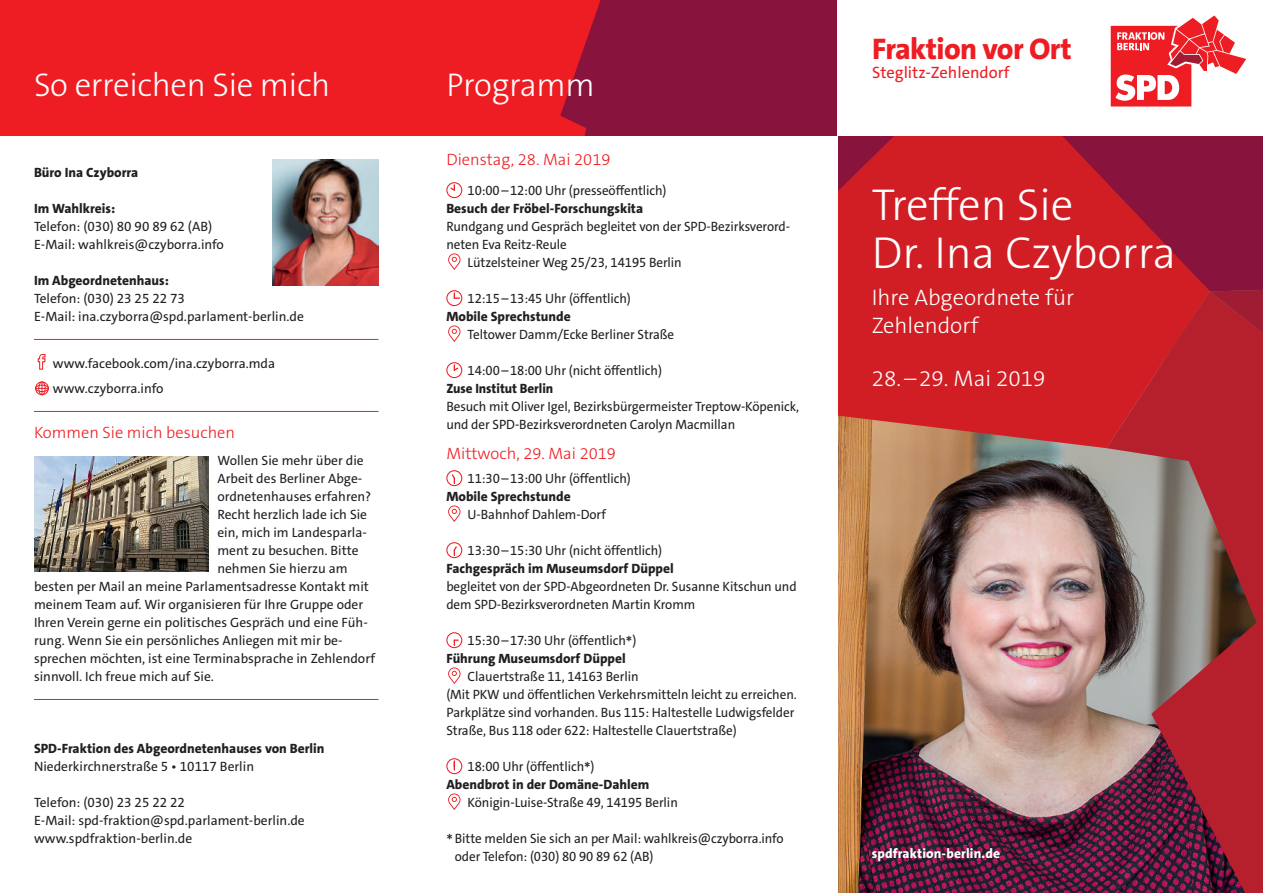
<style>
.page{position:relative;width:1263px;height:893px;background:#ee1d23}
.page>*{position:absolute;margin:0;border:0;box-sizing:border-box;transform-origin:0 0}
.t1{font:300 45px/48px "The Sans B3";color:#fff}
.t2{font:300 33px "The Sans B3";letter-spacing:-.01em;color:#fff}
.t3{font:800 30px "SPD The Sans";letter-spacing:-.02em;color:#ee1d23}
.t4{font:300 22.5px/28.5px "The Sans B3";color:#fff}
.t5{font:300 16.5px "The Sans B3";color:#ee1d23}
.t6{font:16.5px "SPD The Sans";color:#ee1d23}
.t7{font:13.5px/18px "SPD The Sans";letter-spacing:-.005em;color:#231f20}
.t8{font:800 13.5px/18px "SPD The Sans";color:#231f20}
.t9{font:800 13.5px "SPD The Sans";letter-spacing:.01em;color:#fff}
.s1{font-size:18px}
.s2{font-weight:800}
.s3{font-weight:400}
.s4{font-weight:400;font-size:18px}
</style>
<div class="page">
<img style="left:838px;top:448px;width:268px;height:445px">
<svg style="left:1106px;top:428px;width:157px;height:465px;background:#8e4a52"></svg>
<div style="left:1210px;top:136px;width:53px;height:52px;background:#88133d"></div>
<svg style="left:981px;top:136px;width:229px;height:312px;background:#c11e2a"></svg>
<svg style="left:560px;top:0;width:421px;height:519px;background:#b82c34"></svg>
<svg style="left:1210px;top:188px;width:53px;height:240px;background:#a01a34"></svg>
<div style="left:838px;top:0;width:425px;height:136px;background:#fff"></div>
<div style="left:0;top:136px;width:838px;height:757px;background:#fff"></div>
<svg style="left:686px;top:0;width:560px;height:107px"></svg>
<svg style="left:448px;top:182px;width:14px;height:16px"></svg>
<div style="left:446px;top:182px;width:16px;height:16px;border:1px solid #ee1d23;border-radius:50%"></div>
<svg style="left:450px;top:184px;width:5px;height:7px"></svg>
<svg style="left:448px;top:253px;width:12px;height:17px"></svg>
<svg style="left:448px;top:290px;width:14px;height:16px"></svg>
<div style="left:446px;top:290px;width:16px;height:16px;border:1px solid #ee1d23;border-radius:50%"></div>
<svg style="left:453px;top:292px;width:7px;height:7px"></svg>
<svg style="left:448px;top:362px;width:14px;height:16px"></svg>
<div style="left:446px;top:362px;width:16px;height:16px;border:1px solid #ee1d23;border-radius:50%"></div>
<svg style="left:453px;top:364px;width:6px;height:7px"></svg>
<svg style="left:448px;top:470px;width:14px;height:16px"></svg>
<div style="left:446px;top:470px;width:16px;height:16px;border:1px solid #ee1d23;border-radius:50%"></div>
<svg style="left:451px;top:474px;width:4px;height:10px"></svg>
<svg style="left:448px;top:542px;width:14px;height:16px"></svg>
<div style="left:446px;top:542px;width:16px;height:16px;border:1px solid #ee1d23;border-radius:50%"></div>
<svg style="left:453px;top:546px;width:4px;height:10px"></svg>
<svg style="left:448px;top:632px;width:14px;height:16px"></svg>
<div style="left:446px;top:632px;width:16px;height:16px;border:1px solid #ee1d23;border-radius:50%"></div>
<svg style="left:453px;top:639px;width:6px;height:7px"></svg>
<svg style="left:448px;top:758px;width:14px;height:16px"></svg>
<div style="left:446px;top:758px;width:16px;height:16px;border:1px solid #ee1d23;border-radius:50%"></div>
<svg style="left:448px;top:325px;width:12px;height:17px"></svg>
<svg style="left:448px;top:505px;width:12px;height:17px"></svg>
<svg style="left:448px;top:667px;width:12px;height:17px"></svg>
<svg style="left:448px;top:793px;width:12px;height:17px"></svg>
<hr style="left:34px;top:339px;width:344px;height:1px;background:#ee1d23">
<hr style="left:34px;top:411px;width:344px;height:1px;background:#ee1d23">
<hr style="left:34px;top:699px;width:344px;height:1px;background:#ee1d23">
<div style="left:35px;top:382px;width:14px;height:13px;border:1px solid #ee1d23;border-radius:50%"></div>
<div style="left:35px;top:385px;width:14px;height:7px;border:1px solid #ee1d23;border-radius:50%"></div>
<svg style="left:36px;top:382px;width:13px;height:13px"></svg>
<svg style="left:38px;top:354px;width:7px;height:15px"></svg>
<img style="left:273px;top:159px;width:105px;height:126px">
<img style="left:34px;top:456px;width:174px;height:116px">
<h2 class="t2" style="left:34px;top:68px;width:298px">So erreichen Sie mich</h2>
<h2 class="t2" style="left:446px;top:68px;width:150px">Programm</h2>
<p class="t8" style="left:34px;top:164px;width:106px">Büro Ina Czyborra</p>
<p class="t8" style="left:34px;top:200px;width:83px">Im Wahlkreis:</p>
<p class="t7" style="left:34px;top:218px;width:191px">Telefon: (030) 80 90 89 62 (AB)<br>E-Mail: wahlkreis@czyborra.info</p>
<p class="t8" style="left:34px;top:272px;width:136px">Im Abgeordnetenhaus:</p>
<p class="t7" style="left:34px;top:290px;width:271px">Telefon: (030) 23 25 22 73<br>E-Mail: ina.czyborra@spd.parlament-berlin.de</p>
<p class="t7" style="left:53px;top:351px;width:224px;line-height:25.3px">www.facebook.com/ina.czyborra.mda www.czyborra.info</p>
<p class="t5" style="left:34px;top:424px;width:203px">Kommen Sie mich besuchen</p>
<p class="t7" style="left:217px;top:452px;width:148px">Wollen Sie mehr über die</p>
<p class="t7" style="left:217px;top:470px;width:147px">Arbeit des Berliner Abge-</p>
<p class="t7" style="left:217px;top:488px;width:155px">ordnetenhauses erfahren?</p>
<p class="t7" style="left:217px;top:506px;width:151px">Recht herzlich lade ich Sie</p>
<p class="t7" style="left:217px;top:524px;width:151px">ein, mich im Landesparla-</p>
<p class="t7" style="left:217px;top:542px;width:143px">ment zu besuchen. Bitte</p>
<p class="t7" style="left:217px;top:560px;width:132px">nehmen Sie hierzu am</p>
<p class="t7" style="left:34px;top:578px;width:336px">besten per Mail an meine Parlamentsadresse Kontakt mit</p>
<p class="t7" style="left:34px;top:596px;width:331px">meinem Team auf. Wir organisieren für Ihre Gruppe oder</p>
<p class="t7" style="left:34px;top:614px;width:335px">Ihren Verein gerne ein politisches Gespräch und eine Füh-</p>
<p class="t7" style="left:34px;top:632px;width:310px">rung. Wenn Sie ein persönliches Anliegen mit mir be-</p>
<p class="t7" style="left:34px;top:650px;width:343px">sprechen möchten, ist eine Terminabsprache in Zehlendorf</p>
<p class="t7" style="left:34px;top:668px;width:182px">sinnvoll. Ich freue mich auf Sie.</p>
<p class="t8" style="left:34px;top:740px;width:292px">SPD-Fraktion des Abgeordnetenhauses von Berlin</p>
<p class="t7" style="left:34px;top:758px;width:222px">Niederkirchnerstraße 5 • 10117 Berlin</p>
<p class="t7" style="left:34px;top:794px;width:272px">Telefon: (030) 23 25 22 22<br>E-Mail: spd-fraktion@spd.parlament-berlin.de www.spdfraktion-berlin.de</p>
<p class="t5" style="left:446px;top:151px;width:166px">Dienstag, 28. Mai 2019</p>
<p class="t7" style="left:468px;top:182px;width:200px">10:00–12:00 Uhr (presseöffentlich)</p>
<p class="t8" style="left:446px;top:200px;width:198px">Besuch der Fröbel-Forschungskita</p>
<p class="t7" style="left:446px;top:218px;width:345px">Rundgang und Gespräch begleitet von der SPD-Bezirksverord-</p>
<p class="t7" style="left:446px;top:236px;width:122px">neten Eva Reitz-Reule</p>
<p class="t7" style="left:468px;top:254px;width:216px">Lützelsteiner Weg 25/23, 14195 Berlin</p>
<p class="t7" style="left:468px;top:290px;width:165px">12:15–13:45 Uhr (öffentlich)</p>
<p class="t8" style="left:446px;top:308px;width:126px">Mobile Sprechstunde</p>
<p class="t7" style="left:468px;top:326px;width:208px">Teltower Damm/Ecke Berliner Straße</p>
<p class="t7" style="left:468px;top:362px;width:196px">14:00–18:00 Uhr (nicht öffentlich)</p>
<p class="t8" style="left:446px;top:379px;width:108px">Zuse Institut Berlin</p>
<p class="t7" style="left:446px;top:398px;width:354px">Besuch mit Oliver Igel, Bezirksbürgermeister Treptow-Köpenick, und der SPD-Bezirksverordneten Carolyn Macmillan</p>
<p class="t5" style="left:446px;top:445px;width:171px">Mittwoch, 29. Mai 2019</p>
<p class="t7" style="left:468px;top:470px;width:165px">11:30–13:00 Uhr (öffentlich)</p>
<p class="t8" style="left:446px;top:488px;width:126px">Mobile Sprechstunde</p>
<p class="t7" style="left:468px;top:506px;width:140px">U-Bahnhof Dahlem-Dorf</p>
<p class="t7" style="left:468px;top:542px;width:196px">13:30–15:30 Uhr (nicht öffentlich)</p>
<p class="t8" style="left:446px;top:560px;width:229px">Fachgespräch im Museumsdorf Düppel</p>
<p class="t7" style="left:446px;top:578px;width:352px">begleitet von der SPD-Abgeordneten Dr. Susanne Kitschun und dem SPD-Bezirksverordneten Martin Kromm</p>
<p class="t7" style="left:446px;top:632px;width:191px;text-indent:21px">15:30–17:30 Uhr (öffentlich<span class="s1">*</span>)<br><span class="s2">Führung Museumsdorf Düppel</span></p>
<p class="t7" style="left:446px;top:668px;width:352px;text-indent:21px">Clauertstraße 11, 14163 Berlin<br>(Mit PKW und öffentlichen Verkehrsmitteln leicht zu erreichen.<br>Parkplätze sind vorhanden. Bus 115: Haltestelle Ludwigsfelder Straße, Bus 118 oder 622: Haltestelle Clauertstraße)</p>
<p class="t8" style="left:446px;top:758px;width:204px;text-indent:21px"><span class="s3">18:00 Uhr (öffentlich</span><span class="s4">*</span><span class="s3">)<br></span>Abendbrot in der Domäne-Dahlem</p>
<p class="t7" style="left:468px;top:794px;width:212px">Königin-Luise-Straße 49, 14195 Berlin</p>
<p class="t7" style="left:455px;top:830px;width:330px;line-height:17.4px;text-indent:-8px"><span class="s1">*</span> Bitte melden Sie sich an per Mail: wahlkreis@czyborra.info oder Telefon: (030) 80 90 89 62 (AB)</p>
<h3 class="t3" style="left:872px;top:29px;width:201px">Fraktion vor Ort</h3>
<p class="t6" style="left:872px;top:62px;width:139px">Steglitz-Zehlendorf</p>
<h1 class="t1" style="left:872px;top:182px;width:306px">Treffen Sie<br>Dr. Ina Czyborra</h1>
<h3 class="t4" style="left:872px;top:284px;width:204px">Ihre Abgeordnete für<br>Zehlendorf</h3>
<h3 class="t4" style="left:872px;top:365px;width:175px">28.–29. Mai 2019</h3>
<p class="t9" style="left:872px;top:845px;width:130px">spdfraktion-berlin.de</p>
</div>
